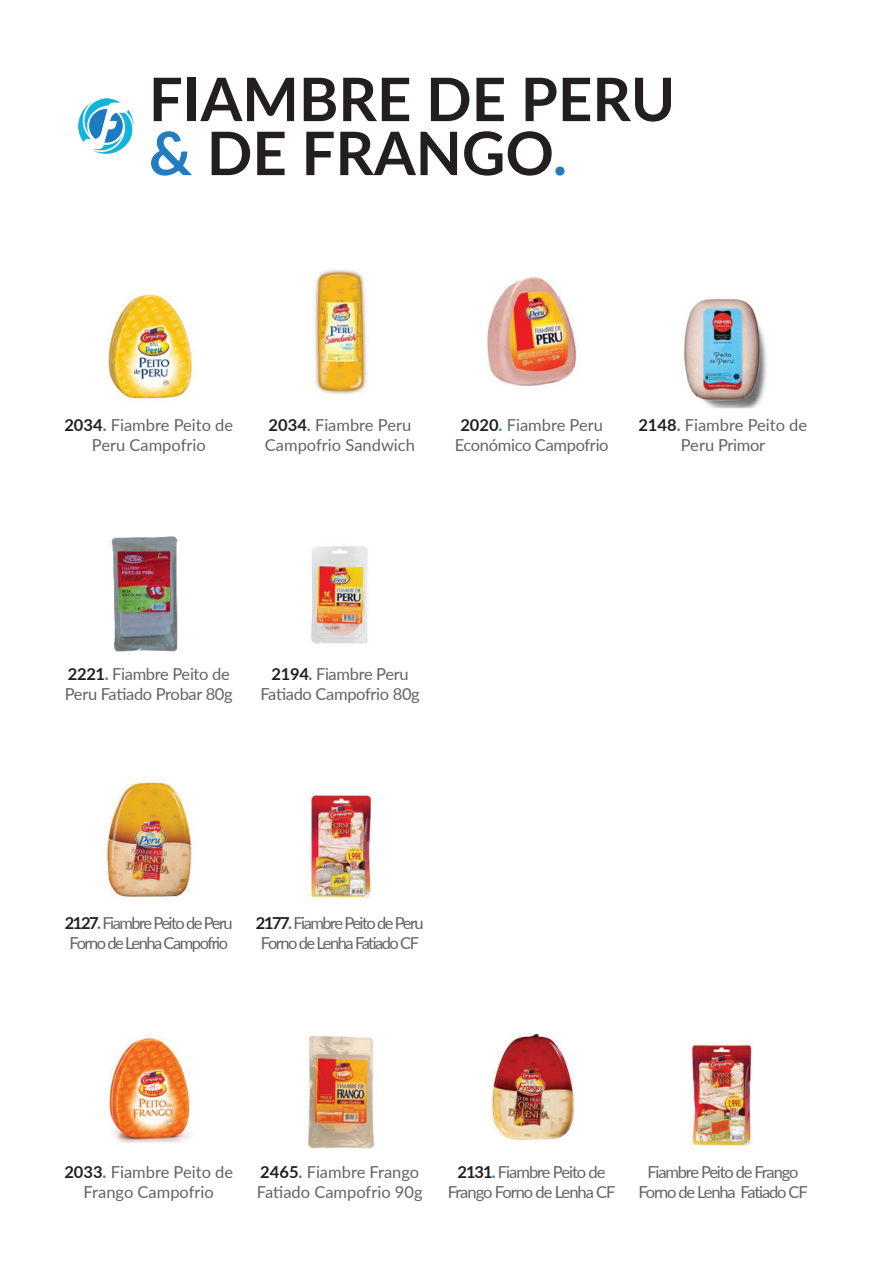
<style>
.page{position:relative;width:893px;height:1263px;background:#fff}
.page>*{position:absolute;margin:0;border:0;box-sizing:border-box;transform-origin:0 0}
.t1{font:700 60px/54px "Lato";color:#231f20}
.t2{font:16.5px/19.8px "Lato";color:#636366;text-align:center}
.t3{font:16.5px/19.8px "Lato";letter-spacing:-.02em;color:#636366;text-align:center}
.t4{font:16.5px/19.8px "Lato";letter-spacing:-.09em;color:#636366}
.t5{font:16.5px/19.8px "Lato";letter-spacing:-.07em;color:#636366;text-align:center}
.t6{font:16.5px/19.8px "Lato";letter-spacing:-.06em;color:#636366;text-align:center}
.s1{color:#227cc1}
.s2{font-weight:700;color:#231f20}
.s3{font-weight:700;color:#227cc1}
</style>
<div class="page">
<img style="left:78px;top:98px;width:56px;height:55px">
<img style="left:108px;top:294px;width:84px;height:105px">
<img style="left:314px;top:269px;width:53px;height:125px">
<img style="left:487px;top:276px;width:90px;height:110px">
<img style="left:684px;top:298px;width:83px;height:111px">
<img style="left:111px;top:536px;width:67px;height:116px">
<img style="left:311px;top:546px;width:57px;height:98px">
<img style="left:105px;top:779px;width:87px;height:118px">
<img style="left:309px;top:793px;width:63px;height:107px">
<img style="left:109px;top:1037px;width:82px;height:106px">
<img style="left:308px;top:1036px;width:67px;height:113px">
<img style="left:492px;top:1034px;width:83px;height:106px">
<img style="left:689px;top:1044px;width:64px;height:104px">
<h1 class="t1" style="left:149px;top:70px;width:528px">FIAMBRE DE PERU <span class="s1">&amp;</span> DE FRANGO<span class="s1">.</span></h1>
<p class="t2" style="left:64px;top:415px;width:170px"><span class="s2">2034</span><span class="s3">.</span> Fiambre Peito de<br>Peru Campofrio</p>
<p class="t2" style="left:265px;top:415px;width:152px;text-align:left"><span class="s2">2034</span><span class="s3">.</span> Fiambre Peru<br>Campofrio Sandwich</p>
<p class="t3" style="left:455px;top:415px;width:155px"><span class="s2">2020</span><span class="s3">.</span> Fiambre Peru<br>Económico Campofrio</p>
<p class="t2" style="left:638px;top:415px;width:170px"><span class="s2">2148</span><span class="s3">.</span> Fiambre Peito de<br>Peru Primor</p>
<p class="t3" style="left:65px;top:664px;width:169px;text-align:left"><span class="s2">2221</span><span class="s3">.</span> Fiambre Peito de<br>Peru Fatiado Probar 80g</p>
<p class="t3" style="left:260px;top:664px;width:161px"><span class="s2">2194</span><span class="s3">.</span> Fiambre Peru<br>Fatiado Campofrio 80g</p>
<p class="t4" style="left:65px;top:912px;width:169px"><span class="s2">2127</span><span class="s3">.</span> Fiambre Peito de Peru<br>Forno de Lenha Campofrio</p>
<p class="t4" style="left:256px;top:912px;width:169px;text-align:center"><span class="s2">2177</span><span class="s3">.</span> Fiambre Peito de Peru<br>Forno de Lenha Fatiado CF</p>
<p class="t2" style="left:64px;top:1161px;width:170px"><span class="s2">2033</span><span class="s3">.</span> Fiambre Peito de<br>Frango Campofrio</p>
<p class="t2" style="left:257px;top:1161px;width:167px;text-align:left"><span class="s2">2465</span><span class="s3">.</span> Fiambre Frango<br>Fatiado Campofrio 90g</p>
<p class="t6" style="left:448px;top:1161px;width:169px"><span class="s2">2131</span><span class="s3">.</span> Fiambre Peito de<br>Frango Forno de Lenha CF</p>
<p class="t5" style="left:638px;top:1161px;width:171px">Fiambre Peito de Frango<br>Forno de Lenha Fatiado CF</p>
</div>
